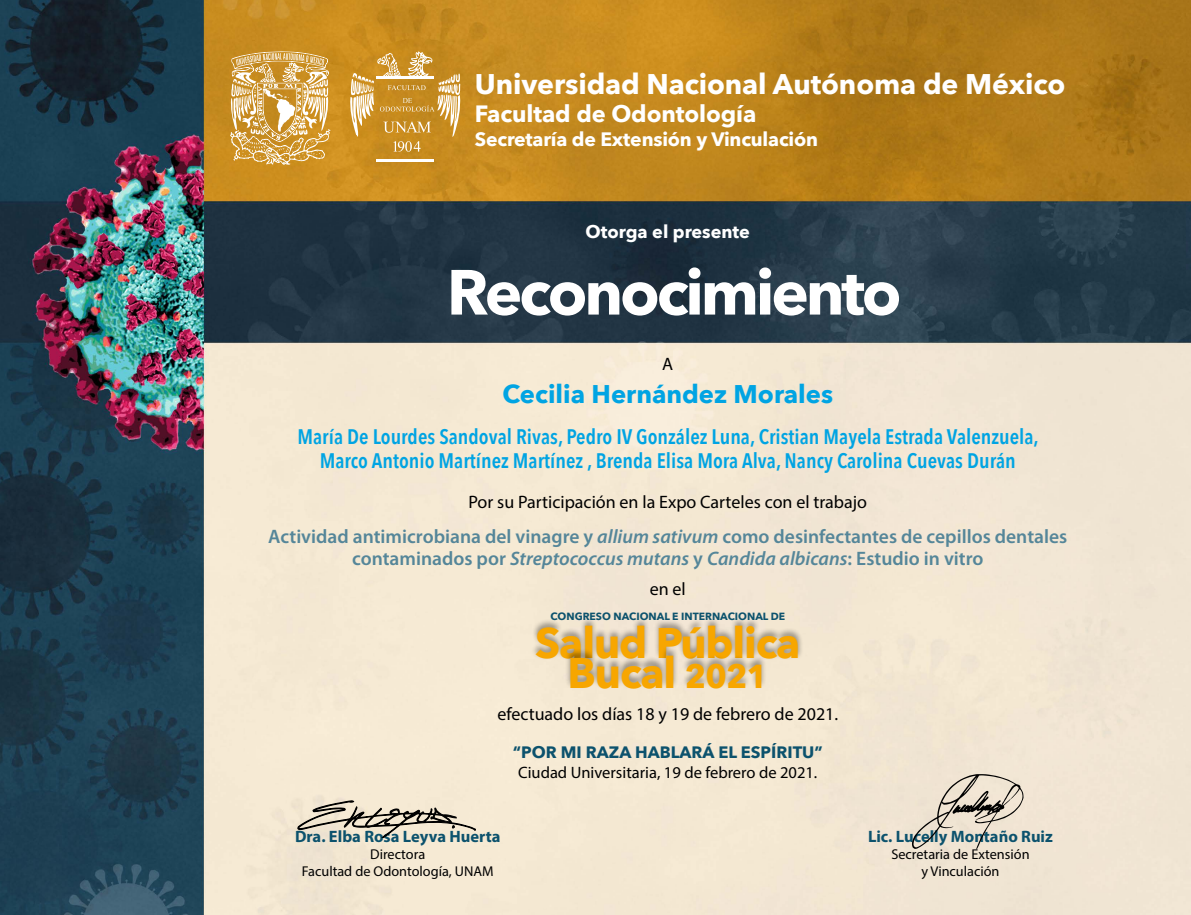
<style>
.page{position:relative;width:1191px;height:915px;background:#fff}
.page>*{position:absolute;margin:0;border:0;box-sizing:border-box;transform-origin:0 0}
.t1{font:700 63px "Avenir Next";letter-spacing:-.05em;color:#fff}
.t2{font:700 42.75px "Avenir Next";letter-spacing:-.025em;color:#f7a600}
.t3{font:700 28.35px "Avenir Next";letter-spacing:-.005em;color:#fff}
.t4{font:700 25.5px "Avenir Next";color:#00a4e3}
.t5{font:700 23.55px "Avenir Next";letter-spacing:-.005em;color:#fff}
.t6{font:600 21px/24px "Avenir Next Condensed";color:#00a4e3;text-align:center}
.t7{font:600 19.5px/22.5px "Myriad Pro";color:#558699;text-align:center}
.t8{font:700 19.35px "Avenir Next";letter-spacing:-.01em;color:#fff}
.t9{font:18px "Myriad Pro";color:#000}
.t10{font:700 18px "Avenir Next";color:#fff}
.t11{font:700 16.5px "Myriad Pro";color:#0c526d}
.t12{font:16.5px "Myriad Pro";color:#000}
.t13{font:700 16.5px "Avenir Next";color:#0c526d}
.t14{font:14.25px "Myriad Pro";color:#000}
.t15{font:700 10.35px "Avenir Next";color:#0c526d}
.s1{font-style:italic}
.s2{font-size:33.15px}
</style>
<div class="page">
<img style="left:0;top:0;width:1191px;height:914px">
<svg style="left:298px;top:800px;width:177px;height:37px;background:#c6bdab"></svg>
<svg style="left:912px;top:773px;width:111px;height:76px;background:#d3c9b9"></svg>
<svg style="left:230px;top:51px;width:100px;height:114px;background:#dab066"></svg>
<hr style="left:377px;top:159px;width:57px;height:2px;background:#fff">
<svg style="left:350px;top:51px;width:110px;height:101px;background:#d19f46"></svg>
<div style="left:530px;top:616px;width:274px;height:44px;background:#000;opacity:.4"></div>
<div style="left:565px;top:645px;width:202px;height:44px;background:#000;opacity:.4"></div>
<h3 class="t3" style="left:475px;top:60px;width:592px">Universidad Nacional Autónoma de México</h3>
<p class="t5" style="left:475px;top:94px;width:283px">Facultad de Odontología</p>
<p class="t8" style="left:475px;top:122px;width:344px">Secretaría de Extensión y Vinculación</p>
<p class="t10" style="left:585px;top:216px;width:166px">Otorga el presente</p>
<h1 class="t1" style="left:447px;top:238px;width:456px">Reconocimiento</h1>
<p class="t9" style="left:662px;top:353px;width:13px">A</p>
<p class="t4" style="left:502px;top:371px;width:332px">Cecilia Hernández Morales</p>
<p class="t6" style="left:297px;top:424px;width:742px">María De Lourdes Sandoval Rivas, Pedro IV González Luna, Cristian Mayela Estrada Valenzuela,<br>Marco Antonio Martínez Martínez , Brenda Elisa Mora Alva, Nancy Carolina Cuevas Durán</p>
<p class="t9" style="left:468px;top:491px;width:400px">Por su Participación en la Expo Carteles con el trabajo</p>
<p class="t7" style="left:268px;top:524px;width:800px">Actividad antimicrobiana del vinagre y <span class="s1">allium sativum</span> como desinfectantes de cepillos dentales contaminados por <span class="s1">Streptococcus mutans</span> y <span class="s1">Candida albicans</span>: Estudio in vitro</p>
<p class="t9" style="left:650px;top:577px;width:38px">en el</p>
<p class="t15" style="left:550px;top:607px;width:236px">CONGRESO NACIONAL E INTERNACIONAL DE</p>
<h2 class="t2" style="left:535px;top:606px;width:267px">Salud Pública</h2>
<h2 class="t2" style="left:567px;top:635px;width:202px">Bucal <span class="s2">2021</span></h2>
<p class="t9" style="left:497px;top:702px;width:342px">efectuado los días 18 y 19 de febrero de 2021.</p>
<p class="t13" style="left:513px;top:737px;width:311px">“POR MI RAZA HABLARÁ EL ESPÍRITU”</p>
<p class="t12" style="left:518px;top:761px;width:301px">Ciudad Universitaria, 19 de febrero de 2021.</p>
<p class="t11" style="left:295px;top:825px;width:207px">Dra. Elba Rosa Leyva Huerta</p>
<p class="t11" style="left:868px;top:825px;width:186px">Lic. Lucelly Montaño Ruiz</p>
<p class="t14" style="left:370px;top:845px;width:56px">Directora</p>
<p class="t14" style="left:891px;top:845px;width:140px">Secretaria de Extensión</p>
<p class="t14" style="left:302px;top:862px;width:193px">Facultad de Odontología, UNAM</p>
<p class="t14" style="left:921px;top:862px;width:80px">y Vinculación</p>
</div>
